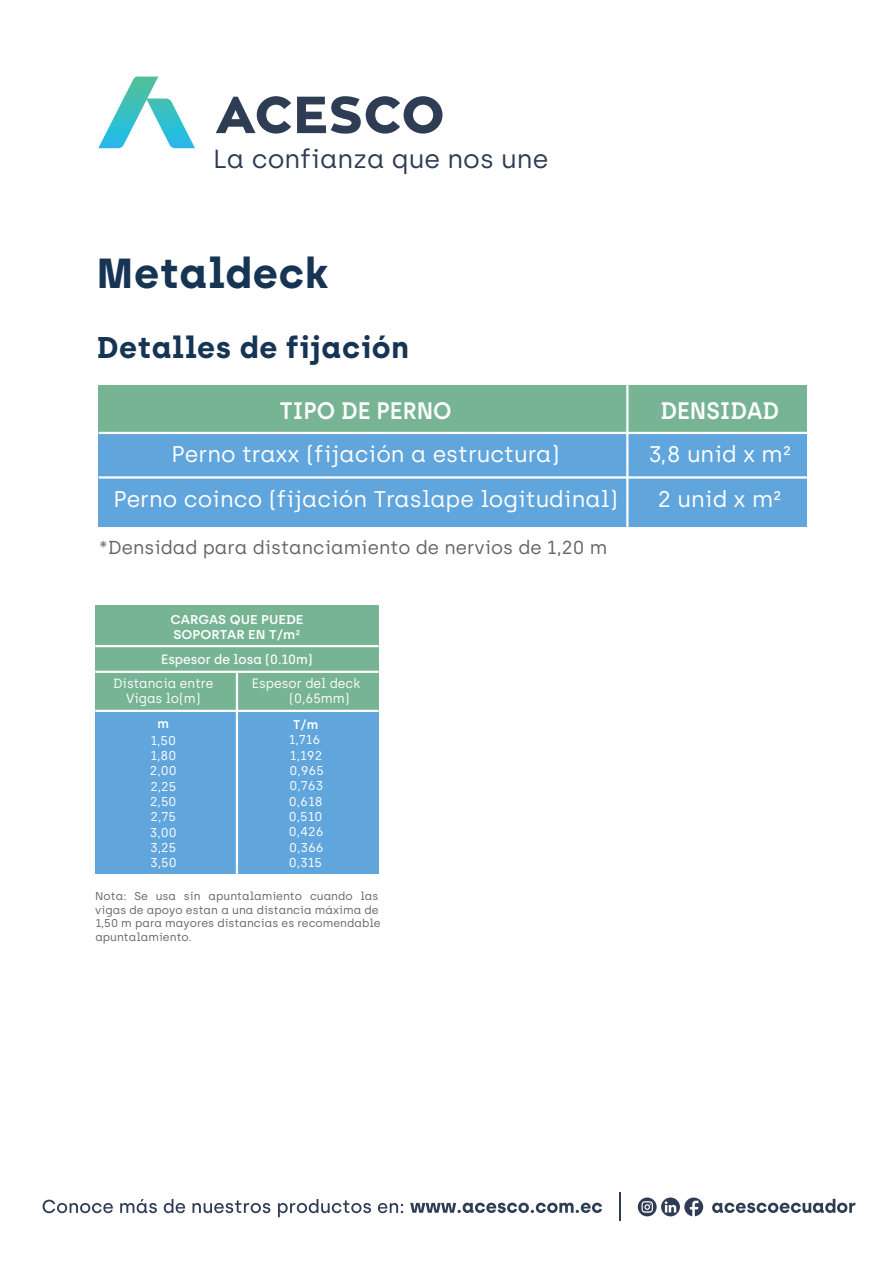
<style>
.page{position:relative;width:893px;height:1263px;background:#fff}
.page>*{position:absolute;margin:0;border:0;box-sizing:border-box;transform-origin:0 0}
.t1{font:700 42px "Archia";letter-spacing:.02em;color:#163454}
.t2{font:700 30px "Archia";letter-spacing:.02em;color:#163454}
.t3{font:26.1px "Archia";color:#2e3d54}
.t4{font:600 23.85px "Archia";color:#fff;scale:.95 1}
.t5{font:22.65px/44.4px "Archia";color:#fff;text-align:center}
.t6{font:18.75px "Archia";color:#646463}
.t7{font:13.5px/15.3px "Archia";color:#fff;text-align:center;scale:.95 1}
.t8{font:500 13.5px "Archia";color:#fff;scale:.95 1}
.t9{font:12.75px/15.3px "Archia";color:#fff;text-align:justify}
.t10{font:600 12.75px/15.3px "Archia";color:#fff;scale:1.05 1}
.t11{font:600 12.75px "Archia";color:#fff}
.t12{font:11.4px/13.6px "Archia";color:#646463}
</style>
<div class="page">
<svg style="left:43px;top:1200px;width:70px;height:13px"></svg>
<svg style="left:120px;top:1199px;width:37px;height:14px"></svg>
<svg style="left:164px;top:1199px;width:21px;height:14px"></svg>
<svg style="left:193px;top:1200px;width:77px;height:13px"></svg>
<svg style="left:278px;top:1199px;width:93px;height:18px"></svg>
<svg style="left:378px;top:1203px;width:25px;height:10px"></svg>
<svg style="left:712px;top:1199px;width:143px;height:14px"></svg>
<svg style="left:410px;top:1203px;width:192px;height:10px"></svg>
<svg style="left:638px;top:1197px;width:65px;height:19px"></svg>
<hr style="left:619px;top:1192px;width:2px;height:29px;background:#2e3d54">
<svg style="left:216px;top:96px;width:75px;height:38px"></svg>
<svg style="left:297px;top:96px;width:145px;height:38px"></svg>
<svg style="left:99px;top:77px;width:96px;height:71px"></svg>
<div style="left:99px;top:385px;width:708px;height:48px;background:#77b494"></div>
<div style="left:99px;top:433px;width:708px;height:94px;background:#61a5dd"></div>
<hr style="left:626px;top:385px;width:2px;height:142px;background:#fff">
<hr style="left:99px;top:432px;width:708px;height:2px;background:#fff">
<hr style="left:99px;top:476px;width:708px;height:3px;background:#fff">
<div style="left:95px;top:606px;width:284px;height:105px;background:#77b494"></div>
<div style="left:95px;top:711px;width:284px;height:163px;background:#61a5dd"></div>
<hr style="left:95px;top:645px;width:284px;height:2px;background:#fff">
<hr style="left:95px;top:671px;width:284px;height:2px;background:#fff">
<hr style="left:95px;top:710px;width:284px;height:2px;background:#fff">
<hr style="left:236px;top:672px;width:2px;height:202px;background:#fff">
<h3 class="t3" style="left:213px;top:144px;width:337px">La confianza que nos une</h3>
<h1 class="t1" style="left:97px;top:247px;width:233px">Metaldeck</h1>
<h2 class="t2" style="left:97px;top:328px;width:313px">Detalles de fijación</h2>
<h3 class="t4" style="left:280px;top:396px;width:182px">TIPO DE PERNO</h3>
<h3 class="t4" style="left:660px;top:396px;width:127px">DENSIDAD</h3>
<h3 class="t5" style="left:113px;top:432px;width:506px">Perno traxx (fijación a estructura)<br>Perno coinco (fijación Traslape logitudinal)</h3>
<h3 class="t5" style="left:648px;top:432px;width:144px">3,8 unid x m²<br>2 unid x m²</h3>
<h3 class="t6" style="left:99px;top:536px;width:510px">*Densidad para distanciamiento de nervios de 1,20 m</h3>
<p class="t10" style="left:170px;top:612px;width:128px">CARGAS QUE PUEDE<br>SOPORTAR EN T/m²</p>
<p class="t8" style="left:161px;top:651px;width:161px">Espesor de losa (0.10m)</p>
<p class="t7" style="left:113px;top:675px;width:107px">Distancia entre<br>Vigas lo(m)</p>
<p class="t7" style="left:289px;top:675px;width:76px;text-align:left;text-indent:-37px">Espesor del deck (0,65mm)</p>
<p class="t11" style="left:293px;top:717px;width:27px">T/m</p>
<p class="t9" style="left:150px;top:732px;width:28px">1,50<br>1,80<br>2,00<br>2,25<br>2,50<br>2,75<br>3,00<br>3,25<br>3,50</p>
<p class="t9" style="left:289px;top:732px;width:37px;text-align:left">1,716<br>1,192<br>0,965<br>0,763<br>0,618<br>0,510<br>0,426<br>0,366<br>0,315</p>
<p class="t11" style="left:158px;top:716px;width:13px">m</p>
<p class="t12" style="left:95px;top:889px;width:287px">Nota: Se usa sin apuntalamiento cuando las vigas de apoyo estan a una distancia máxima de 1,50 m para mayores distancias es recomendable apuntalamiento.</p>
</div>
